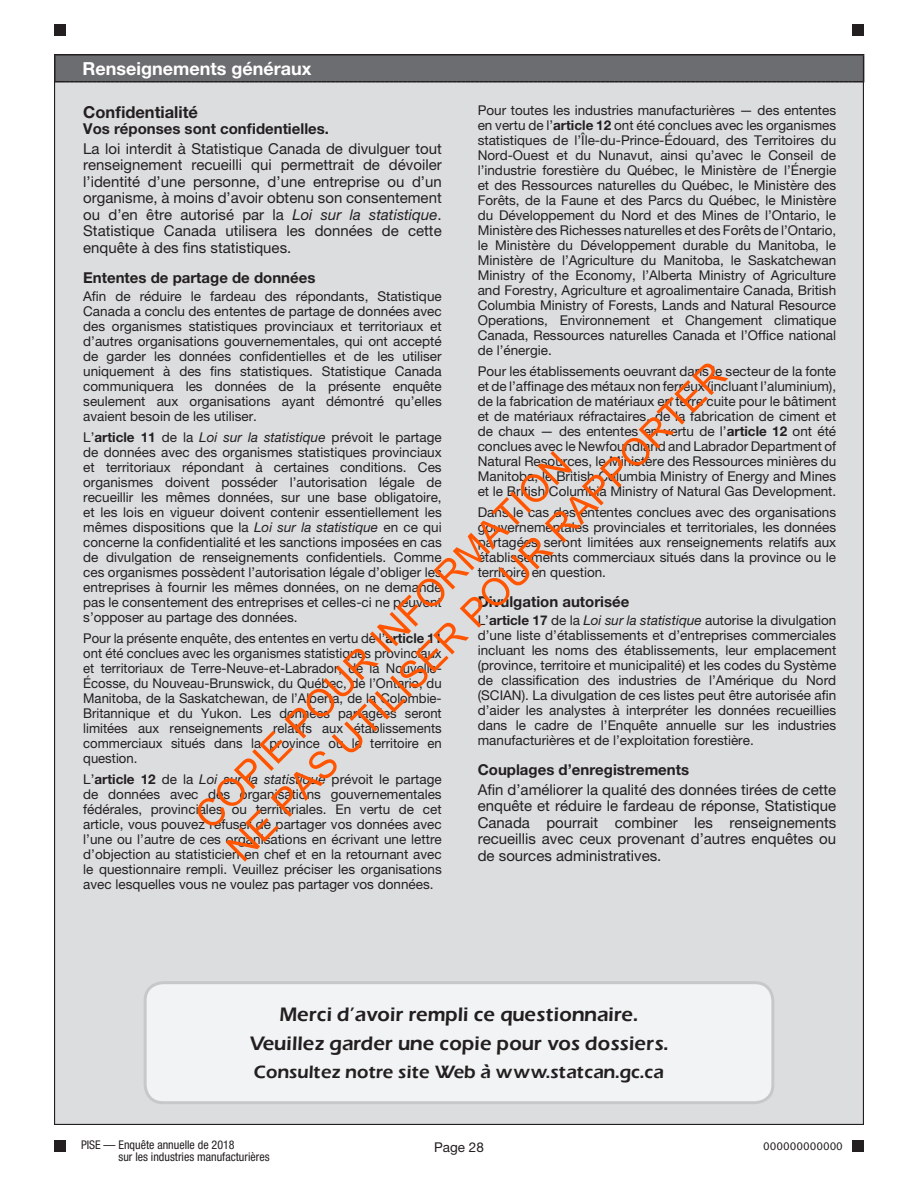
<style>
.page{position:relative;width:918px;height:1188px;background:#fff}
.page>*{position:absolute;margin:0;border:0;box-sizing:border-box;transform-origin:0 0}
.t1{font:37.95px/45.5px "Arial";color:#ff5400}
.t2{font:18px/28.5px "Eras Demi";color:#231f20;text-align:center}
.Section_title{font:700 18px "Helvetica Neue LT Pro";color:#fff}
.t3{font:16.5px "Eras Demi";color:#231f20}
.t4{font:700 16.5px "Helvetica Neue LT Pro";color:#231f20}
.t5{font:15px/16.5px "Helvetica Neue LT Pro";color:#231f20}
.t6{font:700 15px "Helvetica Neue LT Pro";color:#231f20}
.t7{font:13.5px/15px "Helvetica Neue LT Pro";color:#231f20;text-align:justify}
.t8{font:condensed 12px/12px "Helvetica Neue LT Pro";color:#231f20}
.t9{font:10.5px "Lucida Sans Unicode";color:#231f20}
.s1{font-weight:700}
.s2{font-style:italic}
</style>
<div class="page">
<div style="left:55px;top:55px;width:808px;height:1069px;background:#dcdddf"></div>
<div style="left:54px;top:1140px;width:12px;height:12px;background:#231f20"></div>
<div style="left:852px;top:1140px;width:12px;height:12px;background:#231f20"></div>
<div style="left:54px;top:24px;width:12px;height:12px;background:#231f20"></div>
<div style="left:852px;top:24px;width:12px;height:12px;background:#231f20"></div>
<svg style="left:54px;top:54px;width:810px;height:28px;background:#656568"></svg>
<div style="left:145px;top:983px;width:628px;height:120px;background:#f2f3f4;border-radius:18px"></div>
<div style="left:144px;top:981px;width:630px;height:123px;border:3px solid #c7c8ca;border-radius:18px"></div>
<p class="Section_title" style="left:82px;top:57px;width:230px">Renseignements généraux</p>
<p class="t4" style="left:83px;top:101px;width:116px">Confidentialité</p>
<p class="t5" style="left:83px;top:119px;width:360px;line-height:19.5px"><span class="s1">Vos réponses sont confidentielles.<br></span>La loi interdit à Statistique Canada de divulguer tout</p>
<p class="t5" style="left:83px;top:156px;width:360px;text-align:justify">renseignement recueilli qui permettrait de dévoiler l’identité d’une personne, d’une entreprise ou d’un organisme, à moins d’avoir obtenu son consentement ou d’en être autorisé par la <span class="s2">Loi sur la statistique</span>.<br>Statistique Canada utilisera les données de cette enquête à des fins statistiques.</p>
<p class="t6" style="left:83px;top:268px;width:234px">Ententes de partage de données</p>
<p class="t7" style="left:83px;top:288px;width:360px">Afin de réduire le fardeau des répondants, Statistique Canada a conclu des ententes de partage de données avec des organismes statistiques provinciaux et territoriaux et d’autres organisations gouvernementales, qui ont accepté de garder les données confidentielles et de les utiliser uniquement à des fins statistiques. Statistique Canada communiquera les données de la présente enquête seulement aux organisations ayant démontré qu’elles avaient besoin de les utiliser.</p>
<p class="t7" style="left:83px;top:429px;width:360px">L’<span class="s1">article 11</span> de la <span class="s2">Loi sur la statistique</span> prévoit le partage de données avec des organismes statistiques provinciaux et territoriaux répondant à certaines conditions. Ces organismes doivent posséder l’autorisation légale de recueillir les mêmes données, sur une base obligatoire, et les lois en vigueur doivent contenir essentiellement les mêmes dispositions que la <span class="s2">Loi sur la statistique</span> en ce qui concerne la confidentialité et les sanctions imposées en cas de divulgation de renseignements confidentiels. Comme ces organismes possèdent l’autorisation légale d’obliger les entreprises à fournir les mêmes données, on ne demande pas le consentement des entreprises et celles-ci ne peuvent s’opposer au partage des données.</p>
<p class="t7" style="left:83px;top:630px;width:360px">Pour la présente enquête, des ententes en vertu de l’<span class="s1">article 11 </span>ont été conclues avec les organismes statistiques provinciaux et territoriaux de Terre-Neuve-et-Labrador, de la Nouvelle-Écosse, du Nouveau-Brunswick, du Québec, de l’Ontario, du Manitoba, de la Saskatchewan, de l’Alberta, de la Colombie-Britannique et du Yukon. Les données partagées seront limitées aux renseignements relatifs aux établissements commerciaux situés dans la province ou le territoire en question.</p>
<p class="t7" style="left:83px;top:771px;width:360px">L’<span class="s1">article 12</span> de la <span class="s2">Loi sur la statistique</span> prévoit le partage de données avec des organisations gouvernementales fédérales, provinciales ou territoriales. En vertu de cet article, vous pouvez refuser de partager vos données avec l’une ou l’autre de ces organisations en écrivant une lettre d’objection au statisticien en chef et en la retournant avec le questionnaire rempli. Veuillez préciser les organisations avec lesquelles vous ne voulez pas partager vos données.</p>
<p class="t7" style="left:478px;top:103px;width:360px">Pour toutes les industries manufacturières — des ententes en vertu de l’<span class="s1">article 12</span> ont été conclues avec les organismes statistiques de l’Île-du-Prince-Édouard, des Territoires du Nord-Ouest et du Nunavut, ainsi qu’avec le Conseil de l’industrie forestière du Québec, le Ministère de l’Énergie et des Ressources naturelles du Québec, le Ministère des Forêts, de la Faune et des Parcs du Québec, le Ministère du Développement du Nord et des Mines de l’Ontario, le Ministère des Richesses naturelles et des Forêts de l’Ontario, le Ministère du Développement durable du Manitoba, le Ministère de l’Agriculture du Manitoba, le Saskatchewan Ministry of the Economy, l’Alberta Ministry of Agriculture and Forestry, Agriculture et agroalimentaire Canada, British Columbia Ministry of Forests, Lands and Natural Resource Operations, Environnement et Changement climatique Canada, Ressources naturelles Canada et l’Office national de l’énergie.</p>
<p class="t7" style="left:478px;top:364px;width:360px">Pour les établissements oeuvrant dans le secteur de la fonte et de l’affinage des métaux non ferreux (incluant l’aluminium), de la fabrication de matériaux en terre cuite pour le bâtiment et de matériaux réfractaires, de la fabrication de ciment et de chaux — des ententes en vertu de l’<span class="s1">article 12</span> ont été conclues avec le Newfoundland and Labrador Department of Natural Resources, le Ministère des Ressources minières du Manitoba, le British Columbia Ministry of Energy and Mines et le British Columbia Ministry of Natural Gas Development.</p>
<p class="t7" style="left:478px;top:505px;width:360px">Dans le cas des ententes conclues avec des organisations gouvernementales provinciales et territoriales, les données partagées seront limitées aux renseignements relatifs aux établissements commerciaux situés dans la province ou le territoire en question.</p>
<p class="t6" style="left:478px;top:593px;width:153px">Divulgation autorisée</p>
<p class="t7" style="left:478px;top:613px;width:360px">L’<span class="s1">article 17</span> de la <span class="s2">Loi sur la statistique</span> autorise la divulgation d’une liste d’établissements et d’entreprises commerciales incluant les noms des établissements, leur emplacement (province, territoire et municipalité) et les codes du Système de classification des industries de l’Amérique du Nord (SCIAN). La divulgation de ces listes peut être autorisée afin d’aider les analystes à interpréter les données recueillies dans le cadre de l’Enquête annuelle sur les industries manufacturières et de l’exploitation forestière.</p>
<p class="t5" style="left:478px;top:760px;width:360px;line-height:19.5px"><span class="s1">Couplages d’enregistrements<br></span>Afin d’améliorer la qualité des données tirées de cette</p>
<p class="t5" style="left:478px;top:798px;width:360px;text-align:justify">enquête et réduire le fardeau de réponse, Statistique Canada pourrait combiner les renseignements recueillis avec ceux provenant d’autres enquêtes ou de sources administratives.</p>
<h1 class="t1" style="left:186px;top:806px;width:688px;rotate:-45deg">COPIE POUR INFORMATION<br>NE PAS UTILISER POUR RAPPORTER</h1>
<p class="t2" style="left:249px;top:1000px;width:421px">Merci d’avoir rempli ce questionnaire.<br>Veuillez garder une copie pour vos dossiers.</p>
<p class="t3" style="left:254px;top:1061px;width:412px">Consultez notre site Web à www.statcan.gc.ca</p>
<p class="t8" style="left:119px;top:1138px;width:153px;text-indent:-38px">PISE — Enquête annuelle de 2018<br>sur les industries manufacturières</p>
<p class="t7" style="left:434px;top:1140px;width:51px">Page 28</p>
<p class="t9" style="left:763px;top:1138px;width:81px">000000000000</p>
</div>
